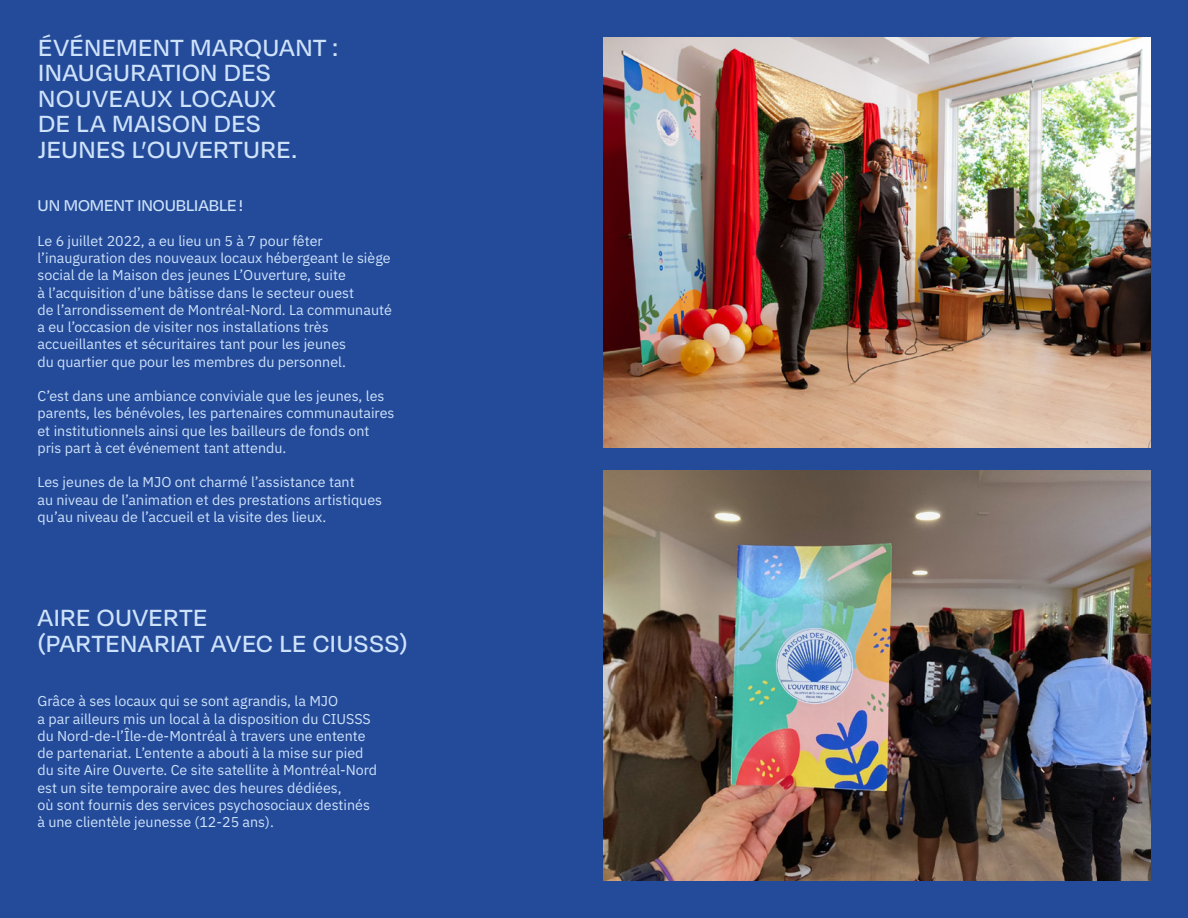
<style>
.page{position:relative;width:1188px;height:918px;background:#244a9a}
.page>*{position:absolute;margin:0;border:0;box-sizing:border-box;transform-origin:0 0}
.t1{font:500 27px/25.5px "Degular";letter-spacing:.015em;color:#cee3fa}
.t2{font:500 18px "Degular";letter-spacing:-.005em;color:#cee3fa}
.t3{font:14.25px/17.2px "IBM Plex Sans";color:#cee3fa}
</style>
<div class="page">
<img style="left:603px;top:471px;width:547px;height:409px">
<img style="left:603px;top:38px;width:547px;height:409px">
<p class="t1" style="left:38px;top:33px;width:301px">ÉVÉNEMENT MARQUANT :<br>INAUGURATION DES<br>NOUVEAUX LOCAUX<br>DE LA MAISON DES<br>JEUNES L’OUVERTURE.</p>
<p class="t2" style="left:38px;top:195px;width:207px">UN MOMENT INOUBLIABLE!</p>
<p class="t3" style="left:38px;top:231px;width:356px">Le 6 juillet 2022, a eu lieu un 5 à 7 pour fêter l’inauguration des nouveaux locaux hébergeant le siège social de la Maison des jeunes L’Ouverture, suite<br>à l’acquisition d’une bâtisse dans le secteur ouest<br>de l’arrondissement de Montréal-Nord. La communauté a eu l’occasion de visiter nos installations très accueillantes et sécuritaires tant pour les jeunes<br>du quartier que pour les membres du personnel.</p>
<p class="t3" style="left:38px;top:386px;width:359px">C’est dans une ambiance conviviale que les jeunes, les parents, les bénévoles, les partenaires communautaires et institutionnels ainsi que les bailleurs de fonds ont pris part à cet événement tant attendu.</p>
<p class="t3" style="left:38px;top:472px;width:346px">Les jeunes de la MJO ont charmé l’assistance tant<br>au niveau de l’animation et des prestations artistiques qu’au niveau de l’accueil et la visite des lieux.</p>
<p class="t1" style="left:38px;top:604px;width:372px">AIRE OUVERTE<br>(PARTENARIAT AVEC LE CIUSSS)</p>
<p class="t3" style="left:38px;top:691px;width:341px">Grâce à ses locaux qui se sont agrandis, la MJO<br>a par ailleurs mis un local à la disposition du CIUSSS du Nord-de-l’Île-de-Montréal à travers une entente de partenariat. L’entente a abouti à la mise sur pied du site Aire Ouverte. Ce site satellite à Montréal-Nord est un site temporaire avec des heures dédiées,<br>où sont fournis des services psychosociaux destinés à une clientèle jeunesse (12-25 ans).</p>
</div>
